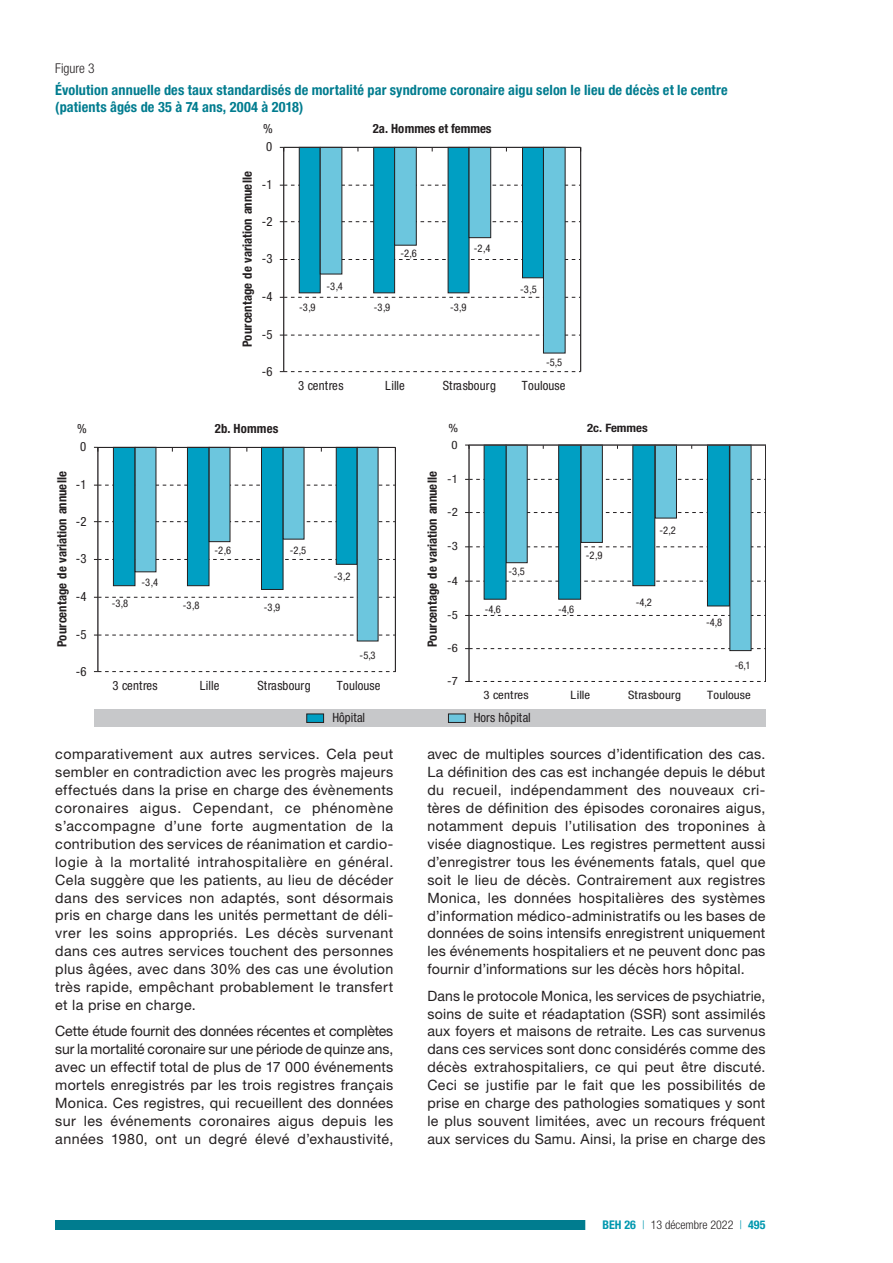
<style>
.page{position:relative;width:893px;height:1263px;background:#fff}
.page>*{position:absolute;margin:0;border:0;box-sizing:border-box;transform-origin:0 0}
.t1{font:14.25px/17.9px "Helvetica Neue LT Std";letter-spacing:.025em;color:#231f20;text-align:justify}
.t2{font:700 condensed 14.25px/17.1px "Helvetica Neue LT Std";letter-spacing:.01em;color:#007c8f}
.t3{font:300 condensed 13.5px "Helvetica Neue LT Std";color:#231f20}
.t4{font:700 condensed 12.75px "Helvetica Neue LT Std";color:#231f20}
.t5{font:condensed 12.75px "Helvetica Neue LT Std";letter-spacing:.01em;color:#231f20}
.t6{font:300 condensed 12px "Helvetica Neue LT Std";color:#231f20}
.t7{font:condensed 11.55px "Helvetica Neue LT Std";letter-spacing:.01em;color:#231f20;scale:1.1 1}
.t8{font:700 condensed 11.55px "Helvetica Neue LT Std";letter-spacing:-.005em;color:#231f20;scale:1.1 1}
.t9{font:condensed 10.5px "Helvetica Neue LT Std";color:#231f20}
.s1{font-weight:700;color:#0098af}
.s2{color:#0098af}
</style>
<div class="page">
<div style="left:55px;top:1220px;width:596px;height:10px;background:#007c8f"></div>
<div style="left:585px;top:1219px;width:198px;height:12px;background:#fff"></div>
<svg style="left:320px;top:298px;width:246px;height:56px"></svg>
<hr style="left:283px;top:147px;width:1px;height:225px;background:#231f20">
<hr style="left:580px;top:147px;width:1px;height:225px;background:#231f20">
<hr style="left:765px;top:445px;width:1px;height:236px;background:#231f20">
<svg style="left:280px;top:371px;width:301px;height:1px"></svg>
<svg style="left:280px;top:335px;width:301px;height:1px"></svg>
<svg style="left:280px;top:147px;width:301px;height:151px"></svg>
<hr style="left:469px;top:445px;width:1px;height:236px;background:#231f20">
<svg style="left:465px;top:648px;width:300px;height:1px"></svg>
<svg style="left:465px;top:681px;width:301px;height:1px"></svg>
<svg style="left:465px;top:615px;width:300px;height:1px"></svg>
<hr style="left:97px;top:447px;width:1px;height:225px;background:#7f8082">
<hr style="left:98px;top:447px;width:1px;height:225px;background:#231f20">
<hr style="left:395px;top:447px;width:1px;height:225px;background:#231f20">
<svg style="left:94px;top:671px;width:302px;height:1px"></svg>
<svg style="left:94px;top:635px;width:301px;height:1px"></svg>
<svg style="left:94px;top:597px;width:301px;height:1px"></svg>
<svg style="left:94px;top:447px;width:302px;height:143px"></svg>
<svg style="left:135px;top:448px;width:244px;height:193px"></svg>
<svg style="left:505px;top:606px;width:247px;height:45px"></svg>
<svg style="left:465px;top:444px;width:301px;height:162px"></svg>
<hr style="left:469px;top:445px;width:297px;height:1px;background:#231f20">
<hr style="left:98px;top:447px;width:297px;height:1px;background:#231f20">
<hr style="left:284px;top:147px;width:297px;height:1px;background:#231f20">
<div style="left:94px;top:710px;width:672px;height:17px;background:#c7c8ca"></div>
<div style="left:306px;top:714px;width:18px;height:9px;background:#009fc3;border:1px solid #231f20"></div>
<div style="left:448px;top:714px;width:18px;height:9px;background:#6cc6de;border:1px solid #231f20"></div>
<p class="t3" style="left:55px;top:61px;width:41px">Figure 3</p>
<p class="t2" style="left:55px;top:81px;width:674px">Évolution annuelle des taux standardisés de mortalité par syndrome coronaire aigu selon le lieu de décès et le centre (patients âgés de 35 à 74 ans, 2004 à 2018)</p>
<p class="t5" style="left:77px;top:421px;width:11px">%</p>
<p class="t5" style="left:80px;top:439px;width:8px">0</p>
<p class="t4" style="left:54px;top:647px;width:177px;rotate:-90deg">Pourcentage de variation annuelle</p>
<p class="t5" style="left:76px;top:477px;width:12px">-1</p>
<p class="t5" style="left:76px;top:514px;width:12px">-2</p>
<p class="t5" style="left:76px;top:551px;width:12px">-3</p>
<p class="t5" style="left:76px;top:589px;width:12px">-4</p>
<p class="t5" style="left:76px;top:627px;width:12px">-5</p>
<p class="t5" style="left:76px;top:664px;width:12px">-6</p>
<p class="t5" style="left:263px;top:121px;width:11px">%</p>
<p class="t4" style="left:239px;top:347px;width:177px;rotate:-90deg">Pourcentage de variation annuelle</p>
<p class="t5" style="left:266px;top:139px;width:8px">0</p>
<p class="t5" style="left:262px;top:177px;width:12px">-1</p>
<p class="t5" style="left:262px;top:214px;width:12px">-2</p>
<p class="t5" style="left:262px;top:252px;width:12px">-3</p>
<p class="t5" style="left:262px;top:289px;width:12px">-4</p>
<p class="t5" style="left:262px;top:327px;width:12px">-5</p>
<p class="t5" style="left:262px;top:364px;width:12px">-6</p>
<p class="t4" style="left:215px;top:421px;width:65px">2b. Hommes</p>
<p class="t4" style="left:373px;top:121px;width:120px">2a. Hommes et femmes</p>
<p class="t9" style="left:400px;top:247px;width:18px">-2,6</p>
<p class="t9" style="left:474px;top:242px;width:18px">-2,4</p>
<p class="t9" style="left:326px;top:280px;width:18px">-3,4</p>
<p class="t9" style="left:299px;top:301px;width:18px">-3,9</p>
<p class="t9" style="left:374px;top:301px;width:18px">-3,9</p>
<p class="t9" style="left:450px;top:301px;width:18px">-3,9</p>
<p class="t9" style="left:520px;top:284px;width:18px">-3,5</p>
<p class="t9" style="left:546px;top:356px;width:18px">-5,5</p>
<p class="t5" style="left:298px;top:378px;width:47px">3 centres</p>
<p class="t5" style="left:385px;top:378px;width:21px">Lille</p>
<p class="t5" style="left:443px;top:378px;width:55px">Strasbourg</p>
<p class="t5" style="left:522px;top:378px;width:45px">Toulouse</p>
<p class="t7" style="left:448px;top:421px;width:10px">%</p>
<p class="t7" style="left:451px;top:438px;width:7px">0</p>
<p class="t8" style="left:587px;top:421px;width:56px">2c. Femmes</p>
<p class="t9" style="left:142px;top:576px;width:18px">-3,4</p>
<p class="t9" style="left:215px;top:544px;width:18px">-2,6</p>
<p class="t9" style="left:290px;top:544px;width:18px">-2,5</p>
<p class="t9" style="left:112px;top:597px;width:18px">-3,8</p>
<p class="t9" style="left:183px;top:599px;width:18px">-3,8</p>
<p class="t9" style="left:264px;top:601px;width:18px">-3,9</p>
<p class="t9" style="left:334px;top:570px;width:18px">-3,2</p>
<p class="t9" style="left:360px;top:649px;width:18px">-5,3</p>
<p class="t5" style="left:112px;top:678px;width:47px">3 centres</p>
<p class="t5" style="left:200px;top:678px;width:21px">Lille</p>
<p class="t5" style="left:257px;top:678px;width:55px">Strasbourg</p>
<p class="t5" style="left:337px;top:678px;width:45px">Toulouse</p>
<p class="t4" style="left:425px;top:647px;width:177px;rotate:-90deg">Pourcentage de variation annuelle</p>
<p class="t7" style="left:447px;top:472px;width:11px">-1</p>
<p class="t7" style="left:447px;top:505px;width:11px">-2</p>
<p class="t7" style="left:447px;top:540px;width:11px">-3</p>
<p class="t7" style="left:447px;top:574px;width:11px">-4</p>
<p class="t7" style="left:447px;top:608px;width:11px">-5</p>
<p class="t7" style="left:447px;top:641px;width:11px">-6</p>
<p class="t7" style="left:447px;top:674px;width:11px">-7</p>
<p class="t9" style="left:508px;top:565px;width:18px">-3,5</p>
<p class="t9" style="left:485px;top:603px;width:18px">-4,6</p>
<p class="t9" style="left:558px;top:603px;width:18px">-4,6</p>
<p class="t9" style="left:586px;top:550px;width:18px">-2,9</p>
<p class="t9" style="left:659px;top:524px;width:18px">-2,2</p>
<p class="t9" style="left:636px;top:596px;width:18px">-4,2</p>
<p class="t9" style="left:706px;top:616px;width:18px">-4,8</p>
<p class="t9" style="left:735px;top:659px;width:18px">-6,1</p>
<p class="t7" style="left:483px;top:688px;width:43px">3 centres</p>
<p class="t7" style="left:570px;top:688px;width:19px">Lille</p>
<p class="t7" style="left:628px;top:688px;width:50px">Strasbourg</p>
<p class="t7" style="left:707px;top:688px;width:41px">Toulouse</p>
<p class="t5" style="left:332px;top:710px;width:34px">Hôpital</p>
<p class="t5" style="left:474px;top:710px;width:58px">Hors hôpital</p>
<p class="t1" style="left:55px;top:745px;width:340px">comparativement aux autres services. Cela peut sembler en contradiction avec les progrès majeurs effectués dans la prise en charge des évènements coronaires aigus. Cependant, ce phénomène s’accompagne d’une forte augmentation de la contribution des services de réanimation et cardio&shy;logie à la mortalité intrahospitalière en général.<br>Cela suggère que les patients, au lieu de décéder dans des services non adaptés, sont désormais pris en charge dans les unités permettant de déli&shy;vrer les soins appropriés. Les décès survenant dans ces autres services touchent des personnes plus âgées, avec dans 30% des cas une évolution très rapide, empêchant probablement le transfert et la prise en charge.</p>
<p class="t1" style="left:55px;top:1022px;width:340px">Cette étude fournit des données récentes et complètes sur la mortalité coronaire sur une période de quinze ans, avec un effectif total de plus de 17 000 événements mortels enregistrés par les trois registres français Monica. Ces registres, qui recueillent des données sur les événements coronaires aigus depuis les années 1980, ont un degré élevé d’exhaustivité,</p>
<p class="t1" style="left:427px;top:745px;width:340px">avec de multiples sources d’identification des cas.<br>La définition des cas est inchangée depuis le début du recueil, indépendamment des nouveaux cri&shy;tères de définition des épisodes coronaires aigus, notamment depuis l’utilisation des troponines à visée diagnostique. Les registres permettent aussi d’enregistrer tous les événements fatals, quel que soit le lieu de décès. Contrairement aux registres Monica, les données hospitalières des systèmes d’information médico-administratifs ou les bases de données de soins intensifs enregistrent uniquement les événements hospitaliers et ne peuvent donc pas fournir d’informations sur les décès hors hôpital.</p>
<p class="t1" style="left:427px;top:986px;width:340px">Dans le protocole Monica, les services de psychiatrie, soins de suite et réadaptation (SSR) sont assimilés aux foyers et maisons de retraite. Les cas survenus dans ces services sont donc considérés comme des décès extrahospitaliers, ce qui peut être discuté.<br>Ceci se justifie par le fait que les possibilités de prise en charge des pathologies somatiques y sont le plus souvent limitées, avec un recours fréquent aux services du Samu. Ainsi, la prise en charge des</p>
<p class="t6" style="left:602px;top:1218px;width:164px"><span class="s1">BEH 26</span> <span class="s2">|</span> 13 décembre 2022 <span class="s2">|</span> <span class="s1">495</span></p>
</div>
